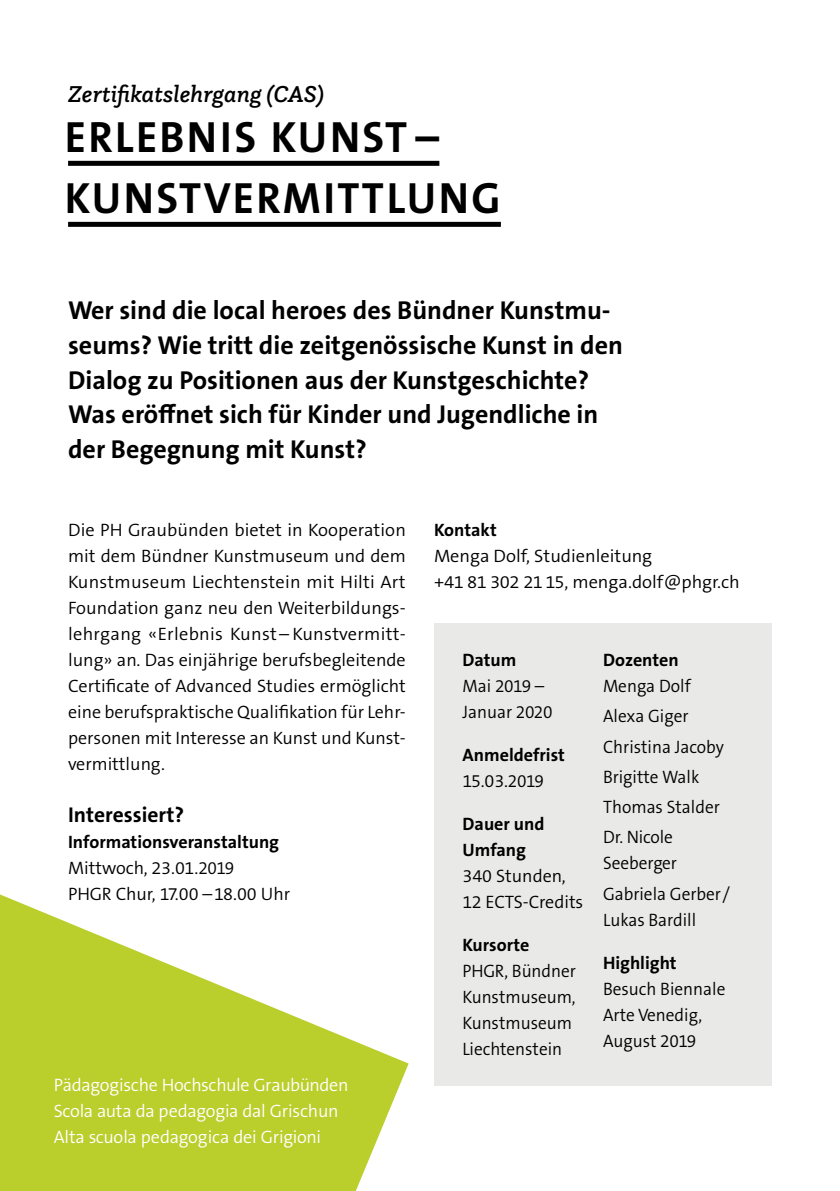
<style>
.page{position:relative;width:840px;height:1191px;background:#fff}
.page>*{position:absolute;margin:0;border:0;box-sizing:border-box;transform-origin:0 0}
.t1{font:700 44px/61px "The Sans B W7";letter-spacing:.055em;color:#000}
.t2{font:700 26px/34.6px "The Sans B W7";color:#000}
.t3{font:italic 500 24px "Questa Slab";color:#000}
.t4{font:700 21.6px "The Sans B W7";color:#000}
.t5{font:300 18px/26px "The Sans B W4";color:#000}
.t6{font:300 18px/26px "The Sans B W4";color:#000;scale:.96 1}
.t7{font:300 18px/26px "The Sans B W4";letter-spacing:-.02em;color:#fff}
.t8{font:700 18px/26px "The Sans B W7";color:#000}
</style>
<div class="page">
<svg style="left:0;top:894px;width:408px;height:297px;fill:#bace2c"></svg>
<div style="left:68px;top:161px;width:371px;height:5px;background:#000"></div>
<div style="left:68px;top:222px;width:432px;height:5px;background:#000"></div>
<div style="left:434px;top:622px;width:337px;height:463px;background:#e9e9e8"></div>
<h3 class="t3" style="left:68px;top:79px;width:257px">Zertifikatslehrgang (CAS)</h3>
<h1 class="t1" style="left:65px;top:107px;width:437px">ERLEBNIS KUNST –<br>KUNSTVERMITTLUNG</h1>
<h2 class="t2" style="left:68px;top:293px;width:556px">Wer sind die local heroes des Bündner Kunstmu&shy;seums? Wie tritt die zeitgenössische Kunst in den Dialog zu Positionen aus der Kunstgeschichte?<br>Was eröffnet sich für Kinder und Jugendliche in der Begegnung mit Kunst?</h2>
<p class="t5" style="left:68px;top:517px;width:339px;text-align:justify">Die PH Graubünden bietet in Kooperation mit dem Bündner Kunstmuseum und dem Kunstmuseum Liechtenstein mit Hilti Art Foundation ganz neu den Weiterbildungs&shy;lehrgang «Erlebnis Kunst– Kunstvermitt&shy;lung» an. Das einjährige berufsbegleitende Certificate of Advanced Studies ermöglicht eine berufspraktische Qualifikation für Lehr&shy;personen mit Interesse an Kunst und Kunst&shy;vermittlung.</p>
<p class="t4" style="left:68px;top:801px;width:118px">Interessiert?</p>
<p class="t8" style="left:68px;top:829px;width:212px">Informationsveranstaltung</p>
<p class="t5" style="left:68px;top:855px;width:223px">Mittwoch, 23.01.2019<br>PHGR Chur, 17.00 – 18.00 Uhr</p>
<p class="t7" style="left:54px;top:1071px;width:296px">Pädagogische Hochschule Graubünden<br>Scola auta da pedagogia dal Grischun<br>Alta scuola pedagogica dei Grigioni</p>
<p class="t8" style="left:434px;top:517px;width:64px">Kontakt</p>
<p class="t5" style="left:434px;top:543px;width:307px">Menga Dolf, Studienleitung<br>+41 81 302 21 15, menga.dolf@phgr.ch</p>
<p class="t8" style="left:462px;top:647px;width:55px">Datum</p>
<p class="t6" style="left:462px;top:673px;width:95px">Mai 2019 –<br>Januar 2020</p>
<p class="t8" style="left:462px;top:742px;width:104px">Anmeldefrist</p>
<p class="t5" style="left:462px;top:768px;width:83px">15.03.2019</p>
<p class="t8" style="left:462px;top:811px;width:83px">Dauer und<br>Umfang</p>
<p class="t5" style="left:462px;top:863px;width:122px">340 Stunden,<br>12 ECTS-Credits</p>
<p class="t8" style="left:462px;top:932px;width:68px">Kursorte</p>
<p class="t6" style="left:462px;top:958px;width:120px">PHGR, Bündner<br>Kunstmuseum,<br>Kunstmuseum<br>Liechtenstein</p>
<p class="t8" style="left:602px;top:647px;width:77px">Dozenten</p>
<p class="t6" style="left:602px;top:671px;width:127px;line-height:30.2px">Menga Dolf<br>Alexa Giger<br>Christina Jacoby<br>Brigitte Walk<br>Thomas Stalder<br>Dr. Nicole</p>
<p class="t6" style="left:602px;top:848px;width:134px;line-height:30.2px">Seeberger<br>Gabriela Gerber/</p>
<p class="t6" style="left:602px;top:906px;width:98px">Lukas Bardill</p>
<p class="t8" style="left:602px;top:949px;width:75px">Highlight</p>
<p class="t6" style="left:602px;top:975px;width:129px">Besuch Biennale<br>Arte Venedig,<br>August 2019</p>
</div>
